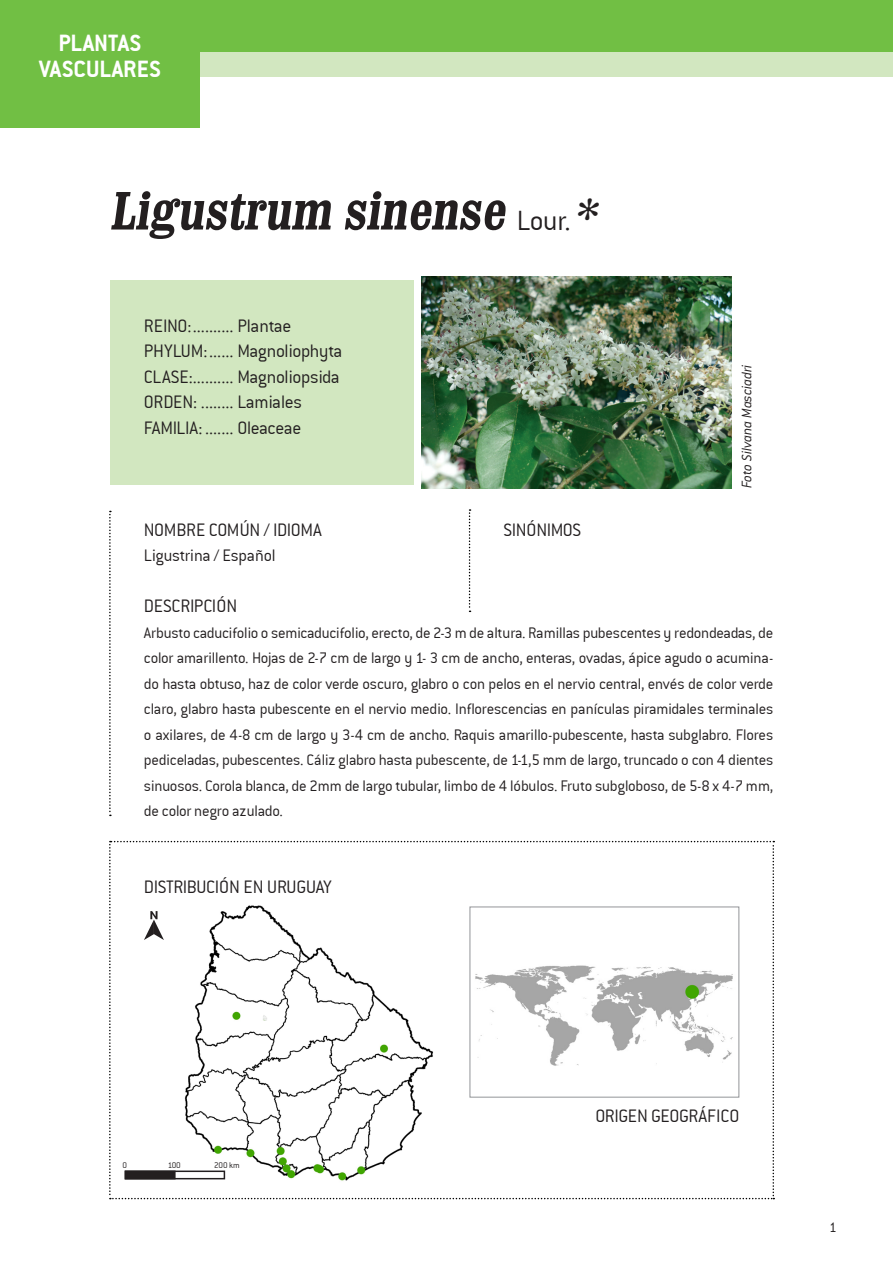
<style>
.page{position:relative;width:893px;height:1263px;background:#fff}
.page>*{position:absolute;margin:0;border:0;box-sizing:border-box;transform-origin:0 0}
.t1{font:700 condensed 54px "Clarendon";color:#231f20}
.t2{font:25.5px "Conduit ITCTT Bold";color:#fff}
.texto_sobre_fondo_de{font:19.5px "Conduit ITCTT Light";letter-spacing:-.015em;color:#231f20}
.texto_comun_13_17{font:19.5px "Conduit ITCTT Light";letter-spacing:-.015em;color:#231f20}
.t3{font:18px "Conduit ITCTT Light";letter-spacing:-.01em;color:#231f20}
.texto_justificado_co{font:16.5px/25.5px "Conduit ITCTT Light";letter-spacing:-.015em;color:#231f20;text-align:justify}
.t4{font:italic 15px "Conduit ITCTT Light";letter-spacing:-.01em;color:#231f20}
.t5{font:15px "Conduit ITCTT Light";color:#231f20}
.texto_comun_13_17-2{font:9px "Conduit ITCTT Light";color:#231f20}
.s1{font-family:"Conduit ITCTT Light";font-weight:400;font-stretch:normal;font-size:30px}
.s2{font-size:45px}
</style>
<div class="page">
<div style="left:110px;top:280px;width:304px;height:204px;background:#d2e7c0"></div>
<div style="left:0;top:51px;width:893px;height:26px;background:#d2e7c0"></div>
<div style="left:0;top:0;width:893px;height:51px;background:#71bf44"></div>
<div style="left:0;top:0;width:200px;height:127px;background:#71bf44"></div>
<svg style="left:109px;top:511px;width:2px;height:305px"></svg>
<svg style="left:469px;top:509px;width:2px;height:103px"></svg>
<img style="left:422px;top:276px;width:310px;height:213px">
<svg style="left:109px;top:841px;width:665px;height:358px"></svg>
<p class="t2" style="left:59px;top:28px;width:84px">PLANTAS</p>
<p class="t2" style="left:39px;top:54px;width:123px">VASCULARES</p>
<p class="t1" style="left:110px;top:177px;width:495px">Ligustrum sinense <span class="s1">Lo u r.</span> <span class="s2">*</span></p>
<p class="texto_sobre_fondo_de" style="left:144px;top:315px;width:149px">REINO:.......... Plantae</p>
<p class="texto_sobre_fondo_de" style="left:144px;top:340px;width:200px">PHYLUM:...... Magnoliophyta</p>
<p class="texto_sobre_fondo_de" style="left:144px;top:366px;width:197px">CLASE:.......... Magnoliopsida</p>
<p class="texto_sobre_fondo_de" style="left:144px;top:391px;width:160px">ORDEN: ........ Lamiales</p>
<p class="texto_sobre_fondo_de" style="left:144px;top:417px;width:159px">FAMILIA: ....... Oleaceae</p>
<p class="texto_sobre_fondo_de" style="left:144px;top:519px;width:179px">NOMBRE COMÚN / IDIOMA</p>
<p class="t3" style="left:144px;top:546px;width:133px">Ligustrina / Español</p>
<p class="texto_comun_13_17" style="left:504px;top:519px;width:79px">SINÓNIMOS</p>
<p class="t4" style="left:738px;top:488px;width:125px;rotate:-90deg">Foto Silvana Masciadri</p>
<p class="texto_comun_13_17" style="left:144px;top:595px;width:95px">DESCRIPCIÓN</p>
<p class="texto_justificado_co" style="left:144px;top:620px;width:631px">Arbusto caducifolio o semicaducifolio, erecto, de 2-3 m de altura. Ramillas pubescentes y redondeadas, de color amarillento. Hojas de 2-7 cm de largo y 1- 3 cm de ancho, enteras, ovadas, ápice agudo o acumina&shy;do hasta obtuso, haz de color verde oscuro, glabro o con pelos en el nervio central, envés de color verde claro, glabro hasta pubescente en el nervio medio. Inflorescencias en panículas piramidales terminales o axilares, de 4-8 cm de largo y 3-4 cm de ancho. Raquis amarillo-pubescente, hasta subglabro. Flores pediceladas, pubescentes. Cáliz glabro hasta pubescente, de 1-1,5 mm de largo, truncado o con 4 dientes sinuosos. Corola blanca, de 2mm de largo tubular, limbo de 4 lóbulos. Fruto subgloboso, de 5-8 x 4-7 mm, de color negro azulado.</p>
<p class="texto_comun_13_17" style="left:144px;top:876px;width:190px">DISTRIBUCIÓN EN URUGUAY</p>
<p class="texto_comun_13_17-2" style="left:122px;top:1160px;width:6px">0</p>
<p class="texto_comun_13_17-2" style="left:168px;top:1160px;width:15px">100</p>
<p class="texto_comun_13_17-2" style="left:214px;top:1160px;width:27px">200 km</p>
<p class="texto_comun_13_17" style="left:595px;top:1105px;width:145px">ORIGEN GEOGRÁFICO</p>
<p class="t5" style="left:829px;top:1219px;width:9px">1</p>
</div>
